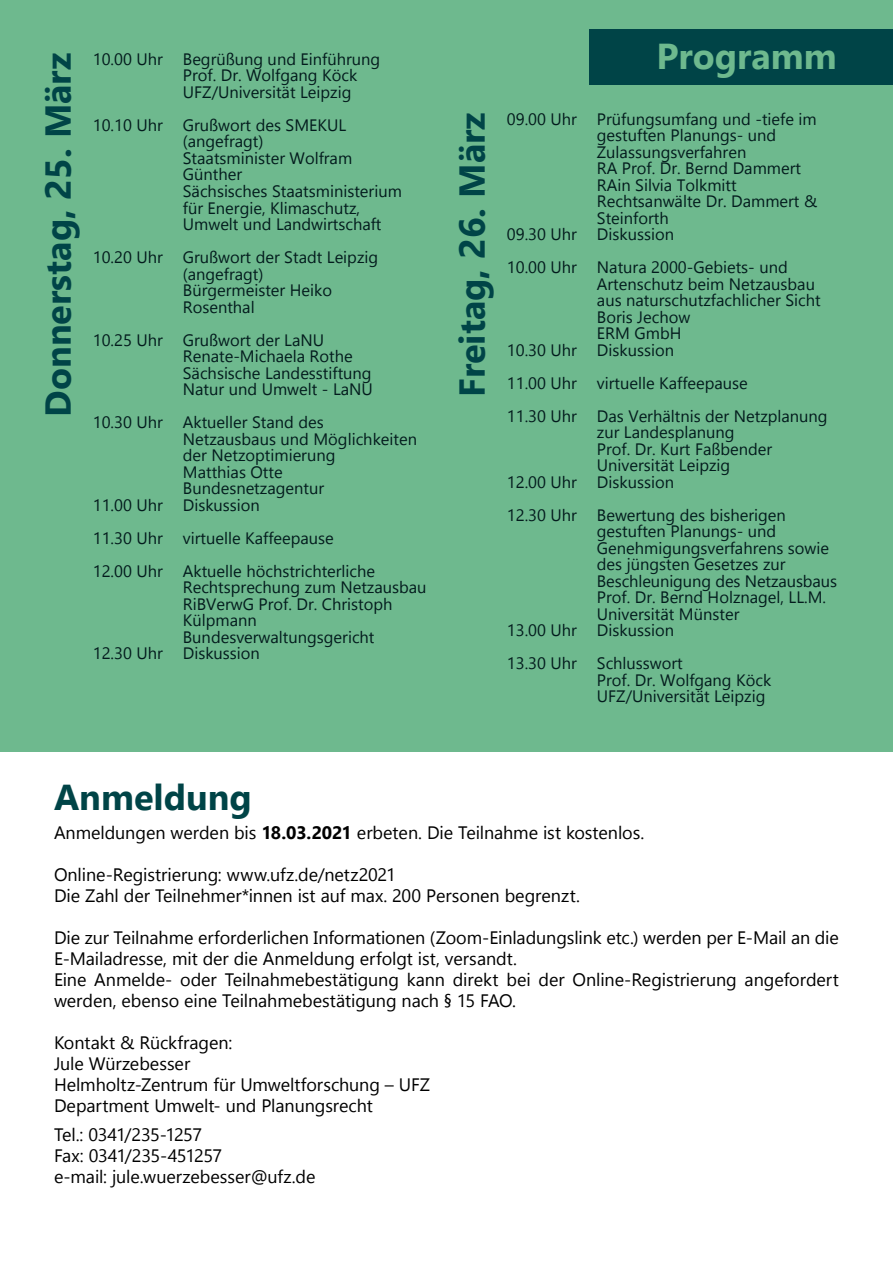
<style>
.page{position:relative;width:893px;height:1263px;background:#fff}
.page>*{position:absolute;margin:0;border:0;box-sizing:border-box;transform-origin:0 0}
.t1{font:700 36px "Gadugi";color:#004447}
.t2{font:700 36px "Gadugi";color:#6eb98e}
.t3{font:18px/21px "Gadugi";letter-spacing:-.005em;color:#000}
.t4{font:18px "Gadugi";letter-spacing:-.03em;color:#000}
.t5{font:18px "Gadugi";letter-spacing:-.025em;color:#000}
.t6{font:16.5px/16.5px "Gadugi";color:#031b1d}
.s1{font-weight:700}
</style>
<div class="page">
<div style="left:0;top:0;width:893px;height:752px;background:#6eb98e"></div>
<div style="left:589px;top:29px;width:304px;height:55px;background:#004447"></div>
<p class="t1" style="left:36px;top:417px;width:365px;rotate:-90deg">Donnerstag, 25. März</p>
<p class="t6" style="left:93px;top:51px;width:289px">10.00 Uhr Begrüßung und Einführung</p>
<p class="t6" style="left:183px;top:67px;width:176px">Prof. Dr. Wolfgang Köck</p>
<p class="t6" style="left:183px;top:84px;width:170px">UFZ/Universität Leipzig</p>
<p class="t6" style="left:93px;top:117px;width:255px;text-align:center">10.10 Uhr Grußwort des SMEKUL (angefragt)</p>
<p class="t6" style="left:183px;top:150px;width:171px">Staatsminister Wolfram<br>Günther</p>
<p class="t6" style="left:183px;top:183px;width:221px">Sächsisches Staatsministerium für Energie, Klimaschutz,<br>Umwelt und Landwirtschaft</p>
<p class="t6" style="left:183px;top:249px;width:197px;text-indent:-90px">10.20 Uhr Grußwort der Stadt Leipzig (angefragt)</p>
<p class="t6" style="left:183px;top:282px;width:151px">Bürgermeister Heiko<br>Rosenthal</p>
<p class="t6" style="left:93px;top:331px;width:233px">10.25 Uhr Grußwort der LaNU</p>
<p class="t6" style="left:183px;top:348px;width:171px">Renate-Michaela Rothe</p>
<p class="t6" style="left:183px;top:364px;width:191px">Sächsische Landesstiftung<br>Natur und Umwelt - LaNU</p>
<p class="t6" style="left:183px;top:414px;width:236px;text-indent:-90px">10.30 Uhr Aktueller Stand des<br>Netzausbaus und Möglichkeiten</p>
<p class="t6" style="left:183px;top:447px;width:154px">der Netzoptimierung</p>
<p class="t6" style="left:183px;top:463px;width:101px">Matthias Otte</p>
<p class="t6" style="left:183px;top:480px;width:143px">Bundesnetzagentur</p>
<p class="t6" style="left:93px;top:496px;width:169px">11.00 Uhr Diskussion</p>
<p class="t6" style="left:93px;top:529px;width:242px">11.30 Uhr virtuelle Kaffeepause</p>
<p class="t6" style="left:183px;top:562px;width:245px;text-indent:-90px">12.00 Uhr Aktuelle höchstrichterliche<br>Rechtsprechung zum Netzausbau</p>
<p class="t6" style="left:183px;top:595px;width:211px">RiBVerwG Prof. Dr. Christoph</p>
<p class="t6" style="left:183px;top:612px;width:193px">Külpmann<br>Bundesverwaltungsgericht</p>
<p class="t6" style="left:93px;top:645px;width:169px">12.30 Uhr Diskussion</p>
<p class="t1" style="left:54px;top:775px;width:199px">Anmeldung</p>
<p class="t2" style="left:656px;top:34px;width:182px">Programm</p>
<p class="t1" style="left:450px;top:397px;width:286px;rotate:-90deg">Freitag, 26. März</p>
<p class="t6" style="left:597px;top:110px;width:221px;text-indent:-90px">09.00 Uhr Prüfungsumfang und -tiefe im gestuften Planungs- und<br>Zulassungsverfahren</p>
<p class="t6" style="left:597px;top:160px;width:206px">RA Prof. Dr. Bernd Dammert</p>
<p class="t6" style="left:597px;top:176px;width:222px">RAin Silvia Tolkmitt<br>Rechtsanwälte Dr. Dammert &amp;<br>Steinforth</p>
<p class="t6" style="left:507px;top:226px;width:169px">09.30 Uhr Diskussion</p>
<p class="t6" style="left:507px;top:259px;width:282px">10.00 Uhr Natura 2000-Gebiets- und</p>
<p class="t6" style="left:597px;top:275px;width:220px">Artenschutz beim Netzausbau</p>
<p class="t6" style="left:597px;top:292px;width:225px">aus naturschutzfachlicher Sicht</p>
<p class="t6" style="left:597px;top:308px;width:95px">Boris Jechow</p>
<p class="t6" style="left:597px;top:325px;width:86px">ERM GmbH</p>
<p class="t6" style="left:507px;top:341px;width:169px">10.30 Uhr Diskussion</p>
<p class="t6" style="left:507px;top:374px;width:242px">11.00 Uhr virtuelle Kaffeepause</p>
<p class="t6" style="left:507px;top:407px;width:322px;text-align:center">11.30 Uhr Das Verhältnis der Netzplanung zur Landesplanung</p>
<p class="t6" style="left:597px;top:440px;width:177px">Prof. Dr. Kurt Faßbender</p>
<p class="t6" style="left:597px;top:457px;width:135px">Universität Leipzig</p>
<p class="t6" style="left:507px;top:473px;width:169px">12.00 Uhr Diskussion</p>
<p class="t6" style="left:507px;top:506px;width:280px">12.30 Uhr Bewertung des bisherigen</p>
<p class="t6" style="left:597px;top:523px;width:234px">gestuften Planungs- und<br>Genehmigungsverfahrens sowie</p>
<p class="t6" style="left:597px;top:556px;width:242px">des jüngsten Gesetzes zur<br>Beschleunigung des Netzausbaus<br>Prof. Dr. Bernd Holznagel, LL.M.</p>
<p class="t6" style="left:597px;top:605px;width:144px">Universität Münster</p>
<p class="t6" style="left:507px;top:622px;width:169px">13.00 Uhr Diskussion</p>
<p class="t6" style="left:507px;top:655px;width:177px">13.30 Uhr Schlusswort</p>
<p class="t6" style="left:597px;top:671px;width:176px">Prof. Dr. Wolfgang Köck</p>
<p class="t6" style="left:597px;top:688px;width:170px">UFZ/Universität Leipzig</p>
<p class="t3" style="left:54px;top:821px;width:592px">Anmeldungen werden bis <span class="s1">18.03.2021</span> erbeten. Die Teilnahme ist kostenlos.</p>
<p class="t3" style="left:54px;top:863px;width:343px">Online-Registrierung: www.ufz.de/netz2021</p>
<p class="t3" style="left:54px;top:884px;width:527px">Die Zahl der Teilnehmer*innen ist auf max. 200 Personen begrenzt.</p>
<p class="t3" style="left:54px;top:926px;width:786px">Die zur Teilnahme erforderlichen Informationen (Zoom-Einladungslink etc.) werden per E-Mail an die<br>E-Mailadresse, mit der die Anmeldung erfolgt ist, versandt.</p>
<p class="t3" style="left:54px;top:968px;width:786px">Eine Anmelde- oder Teilnahmebestätigung kann direkt bei der Online-Registrierung angefordert werden, ebenso eine Teilnahmebestätigung nach § 15 FAO.</p>
<p class="t3" style="left:54px;top:1031px;width:180px">Kontakt &amp; Rückfragen:</p>
<p class="t3" style="left:54px;top:1052px;width:138px">Jule Würzebesser</p>
<p class="t3" style="left:54px;top:1073px;width:378px">Helmholtz-Zentrum für Umweltforschung – UFZ</p>
<p class="t3" style="left:54px;top:1094px;width:320px">Department Umwelt- und Planungsrecht</p>
<p class="t5" style="left:54px;top:1124px;width:150px">Tel.: 0341/235-1257</p>
<p class="t4" style="left:54px;top:1145px;width:170px">Fax: 0341/235-451257</p>
<p class="t3" style="left:54px;top:1166px;width:263px">e-mail: jule.wuerzebesser@ufz.de</p>
</div>
